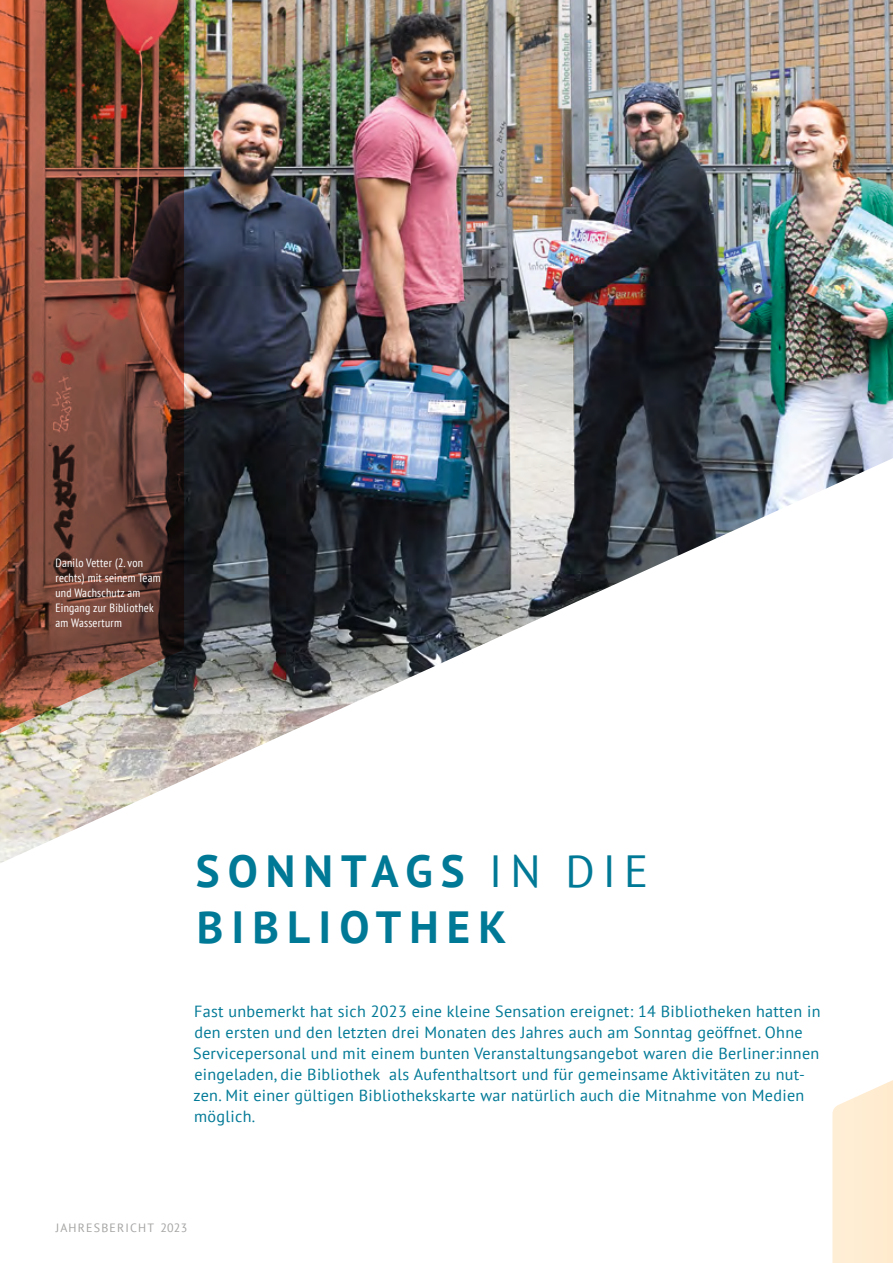
<style>
.page{position:relative;width:893px;height:1263px;background:#fff}
.page>*{position:absolute;margin:0;border:0;box-sizing:border-box;transform-origin:0 0}
.Headline_H1{font:700 45px/55.5px "PT Sans";letter-spacing:.18em;color:#007996}
.Vorspann_mit_Abstand{font:16.2px/21px "PT Sans";letter-spacing:.02em;color:#007996}
.t1{font:condensed 12px/15px "PT Sans";letter-spacing:.02em;color:#fff}
.t2{font:12px "PT Sans";letter-spacing:.1em;color:#a4a4a3}
.s1{font-weight:400}
</style>
<div class="page">
<svg style="left:832px;top:1080px;width:61px;height:183px;background:#ffedd5"></svg>
<img style="left:184px;top:0;width:709px;height:780px">
<img style="left:0;top:0;width:184px;height:863px">
<p class="t1" style="left:56px;top:555px;width:106px">Danilo Vetter (2. von rechts) mit seinem Team und Wachschutz am<br>Eingang zur Bibliothek am Wasserturm</p>
<h1 class="Headline_H1" style="left:196px;top:843px;width:454px">SONNTAGS <span class="s1">IN DIE<br></span>BIBLIOTHEK</h1>
<p class="Vorspann_mit_Abstand" style="left:193px;top:1000px;width:629px">Fast unbemerkt hat sich 2023 eine kleine Sensation ereignet: 14 Bibliotheken hatten in den ersten und den letzten drei Monaten des Jahres auch am Sonntag geöffnet. Ohne Servicepersonal und mit einem bunten Veranstaltungsangebot waren die Berliner:innen eingeladen, die Bibliothek als Aufenthaltsort und für gemeinsame Aktivitäten zu nut&shy;zen. Mit einer gültigen Bibliothekskarte war natürlich auch die Mitnahme von Medien möglich.</p>
<p class="t2" style="left:56px;top:1220px;width:133px">JAHRESBERICHT 2023</p>
</div>
